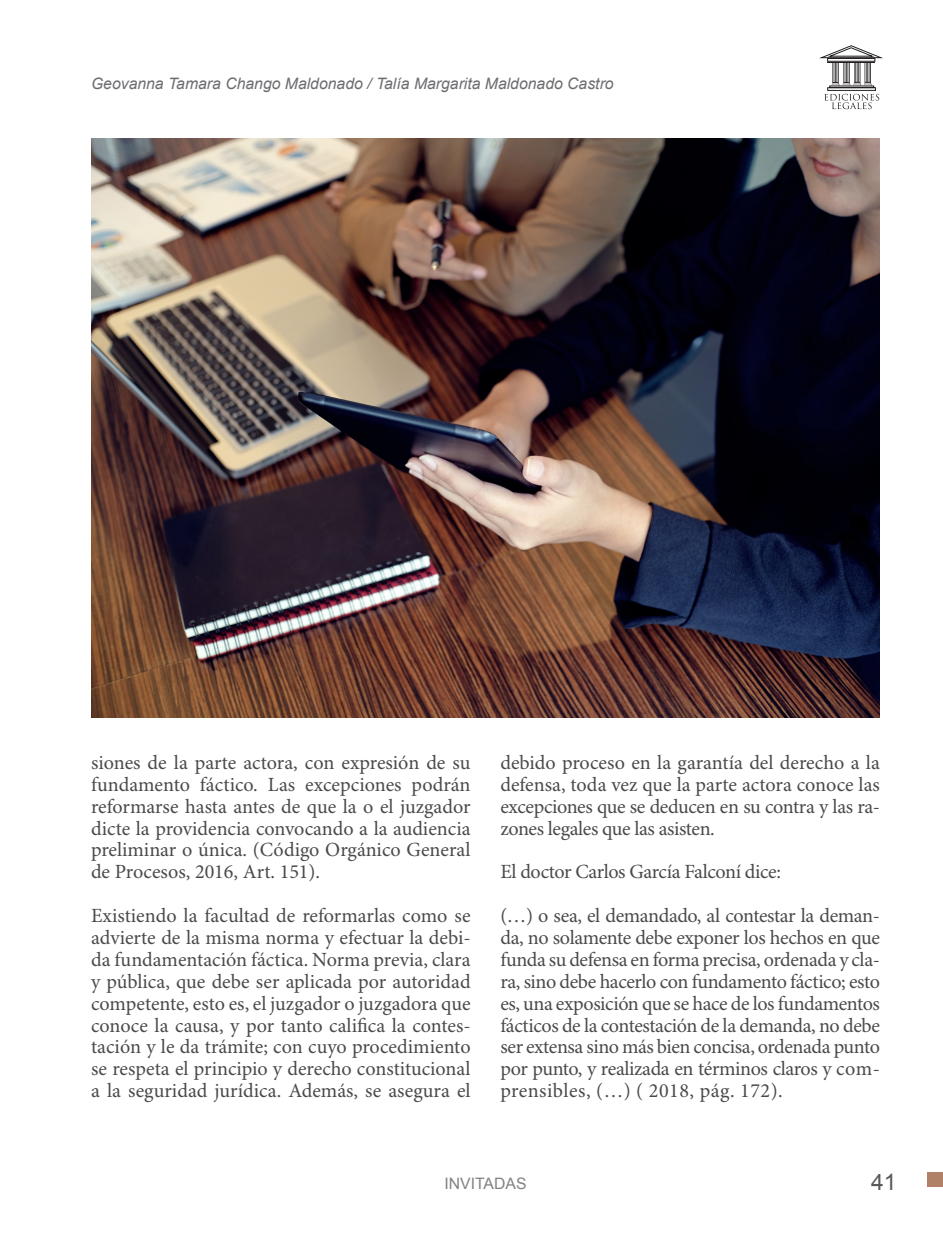
<style>
.page{position:relative;width:943px;height:1241px;background:#fff}
.page>*{position:absolute;margin:0;border:0;box-sizing:border-box;transform-origin:0 0}
.t1{font:22.75px "Arial";color:#57585a}
.TEXTO_TÍTULO_BOLD{font:20.12px/21.9px "Minion Pro";letter-spacing:-.01em;color:#494a4b;text-align:justify}
.t2{font:italic 15.75px "Arial";color:#6c6d70}
.t3{font:15.75px "Arial";color:#808285}
</style>
<div class="page">
<div style="left:927px;top:1172px;width:16px;height:14px;background:#b08166"></div>
<svg style="left:824px;top:94px;width:55px;height:15px"></svg>
<svg style="left:819px;top:45px;width:64px;height:41px"></svg>
<div style="left:827px;top:87px;width:48px;height:4px;border:1px solid #231f20"></div>
<div style="left:829px;top:86px;width:44px;height:2px;border:1px solid #231f20"></div>
<img style="left:91px;top:138px;width:789px;height:579px">
<p class="t2" style="left:91px;top:73px;width:524px">Geovanna Tamara Chango Maldonado / Talía Margarita Maldonado Castro</p>
<p class="TEXTO_TÍTULO_BOLD" style="left:91px;top:752px;width:381px">siones de la parte actora, con expresión de su fundamento fáctico. Las excepciones podrán reformarse hasta antes de que la o el juzgador dicte la providencia convocando a la audiencia preliminar o única. (Código Orgánico General de Procesos, 2016, Art. 151).</p>
<p class="TEXTO_TÍTULO_BOLD" style="left:91px;top:905px;width:381px">Existiendo la facultad de reformarlas como se advierte de la misma norma y efectuar la debi&shy;da fundamentación fáctica. Norma previa, clara y pública, que debe ser aplicada por autoridad competente, esto es, el juzgador o juzgadora que conoce la causa, y por tanto califica la contes&shy;tación y le da trámite; con cuyo procedimiento se respeta el principio y derecho constitucional a la seguridad jurídica. Además, se asegura el</p>
<p class="TEXTO_TÍTULO_BOLD" style="left:500px;top:752px;width:381px">debido proceso en la garantía del derecho a la defensa, toda vez que la parte actora conoce las excepciones que se deducen en su contra y las ra&shy;zones legales que las asisten.</p>
<p class="TEXTO_TÍTULO_BOLD" style="left:500px;top:861px;width:282px">El doctor Carlos García Falconí dice:</p>
<p class="TEXTO_TÍTULO_BOLD" style="left:500px;top:905px;width:381px">(…) o sea, el demandado, al contestar la deman&shy;da, no solamente debe exponer los hechos en que funda su defensa en forma precisa, ordenada y cla&shy;ra, sino debe hacerlo con fundamento fáctico; esto es, una exposición que se hace de los fundamentos fácticos de la contestación de la demanda, no debe ser extensa sino más bien concisa, ordenada punto por punto, y realizada en términos claros y com&shy;prensibles, (…) ( 2018, pág. 172).</p>
<p class="t3" style="left:444px;top:1172px;width:83px">INVITADAS</p>
<p class="t1" style="left:871px;top:1166px;width:27px">41</p>
</div>
